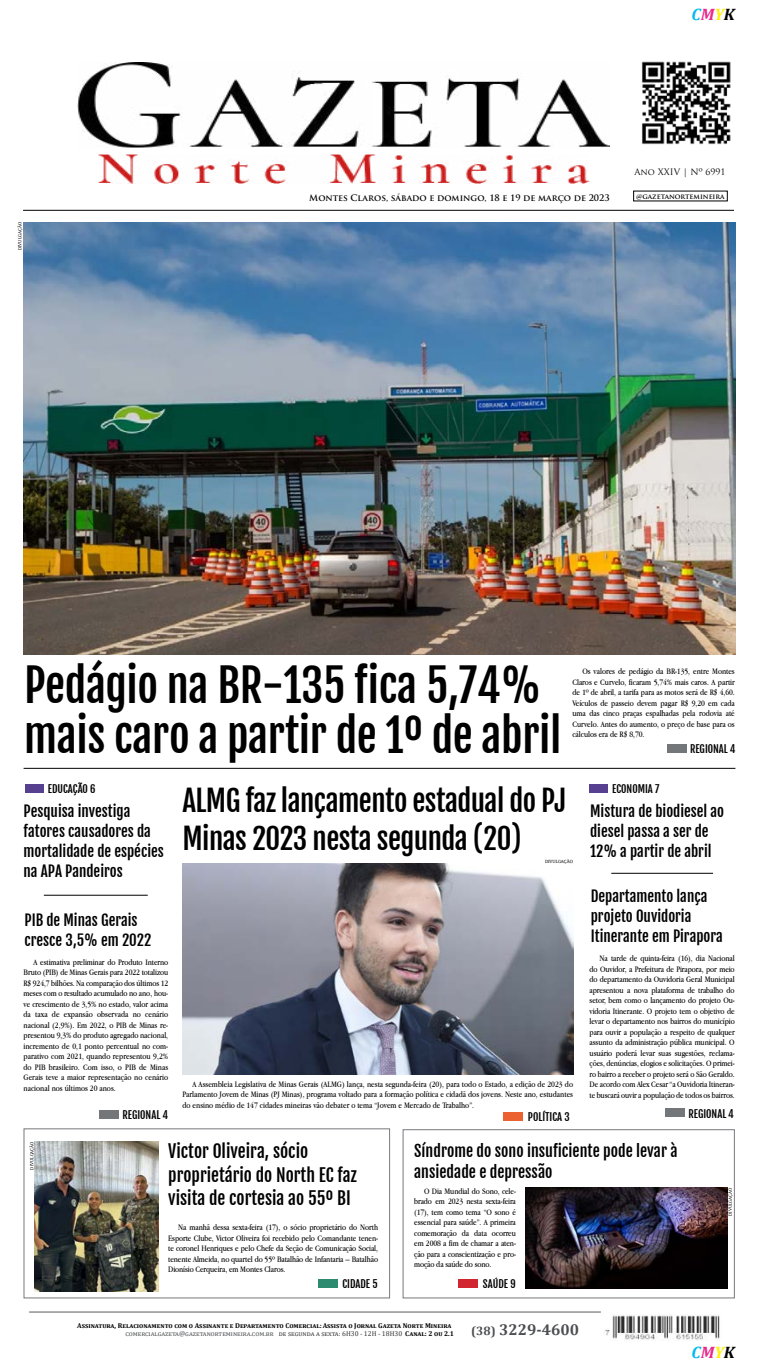
<style>
.page{position:relative;width:759px;height:1365px;background:#fff}
.page>*{position:absolute;margin:0;border:0;box-sizing:border-box;transform-origin:0 0}
.t1{font:44.62px/49.9px "Fjalla One";letter-spacing:-.01em;color:#000}
.t2{font:28.88px/37.6px "Fjalla One";letter-spacing:-.02em;color:#000}
.t3{font:17.5px/23.6px "Fjalla One";color:#000}
.t4{font:italic 700 16.62px "Cambria";color:#00b9f3}
.t5{font:15.75px/21.2px "Fjalla One";color:#000}
.t6{font:700 15.75px "Cambria";color:#4b4d50}
.t7{font:14.88px/20.1px "Fjalla One";color:#000}
.t8{font:700 12.25px "Cambria";color:#4b4d50}
.t9{font:10.5px "Fjalla One";color:#000}
.t10{font:8.75px/10.5px "Apple Garamond";letter-spacing:-.01em;color:#000;text-align:justify}
.t11{font:700 8.75px "Trajan Pro";color:#000}
.t12{font:8.75px "Trajan Pro";color:#000}
.t13{font:700 7px "Cambria";color:#000}
.t14{font:7px "Cambria";color:#333}
.t15{font:7px "Cambria";letter-spacing:.055em;color:#4b4d50}
.t16{font:700 7px "Trajan Pro";color:#000}
.t17{font:4.38px "Andada";color:#000}
.s1{color:#e82a8c}
.s2{color:#fff00c}
.s3{color:#000}
.s4{font-weight:700;color:#000}
</style>
<div class="page">
<hr style="left:29px;top:1311px;width:572px;height:1px;background:#58595b">
<img style="left:642px;top:61px;width:89px;height:84px">
<img style="left:78px;top:63px;width:532px;height:121px">
<div style="left:25px;top:783px;width:19px;height:9px;background:#57408f"></div>
<div style="left:458px;top:1278px;width:20px;height:9px;background:#d12530"></div>
<hr style="left:23px;top:210px;width:711px;height:1px;background:#000">
<img style="left:605px;top:1315px;width:115px;height:25px">
<div style="left:403px;top:1129px;width:332px;height:169px;border:1px solid #78797d"></div>
<hr style="left:24px;top:768px;width:711px;height:1px;background:#000">
<hr style="left:44px;top:895px;width:104px;height:1px;background:#000">
<hr style="left:611px;top:873px;width:102px;height:1px;background:#000">
<div style="left:99px;top:1110px;width:20px;height:8px;background:#747779"></div>
<div style="left:665px;top:1108px;width:20px;height:9px;background:#747779"></div>
<div style="left:318px;top:1278px;width:19px;height:9px;background:#2c8a6e"></div>
<img style="left:183px;top:863px;width:390px;height:211px">
<div style="left:589px;top:783px;width:19px;height:9px;background:#57408f"></div>
<img style="left:525px;top:1187px;width:202px;height:100px">
<div style="left:24px;top:1128px;width:366px;height:170px;border:1px solid #78797d"></div>
<img style="left:34px;top:1141px;width:125px;height:150px">
<img style="left:23px;top:222px;width:712px;height:432px">
<div style="left:503px;top:1112px;width:20px;height:8px;background:#eb6130"></div>
<div style="left:667px;top:744px;width:19px;height:8px;background:#747779"></div>
<p class="t17" style="left:17px;top:250px;width:30px;rotate:-90deg">DIVULGAÇÃO</p>
<h3 class="t4" style="left:692px;top:2px;width:45px">C<span class="s1">M</span><span class="s2">Y</span><span class="s3">K</span></h3>
<p class="t11" style="left:309px;top:193px;width:302px">Montes Claros, sábado e domingo, 18 e 19 de março de 2023</p>
<p class="t12" style="left:634px;top:166px;width:92px">Ano XXIV | Nº 6991</p>
<p class="t16" style="left:636px;top:192px;width:90px">@gazetanortemineira</p>
<h1 class="t1" style="left:24px;top:660px;width:539px">Pedágio na BR-135 fica 5,74% mais caro a partir de º1 de abril</h1>
<p class="t10" style="left:572px;top:666px;width:164px;text-indent:10px">Os valores de pedágio da BR-135, entre Montes Claros e Curvelo, ficaram 5,74% mais caros A. partir de º1 de abril a, tarifa para as motos será de $R 4,60.<br>Veículos de passeio devem pagar $R 9,20 em cada uma das cinco praças espalhadas pela rodovia até Curvelo. Antes do aumento o, preço de base para os cálculos era de $R 8,70.</p>
<p class="t9" style="left:690px;top:742px;width:47px">REGIONAL 4</p>
<p class="t9" style="left:48px;top:782px;width:49px">EDUCAÇÃO 6</p>
<h3 class="t7" style="left:24px;top:800px;width:142px">Pesquisa investiga fatores causadores da mortalidade de espécies na APA Pandeiros</h3>
<h3 class="t7" style="left:25px;top:910px;width:128px">PIB de Minas Gerais cresce 3,5% em 2022</h3>
<p class="t10" style="left:24px;top:956px;width:146px;text-indent:10px">A estimativa preliminar do Produto Interno Bruto (PIB) de Minas Gerais para 2022 totalizou $R 924,7 bilhões. Na comparação dos últimos 12</p>
<p class="t10" style="left:24px;top:998px;width:146px">ve crescimento de 3,5% no estado, valor acima</p>
<p class="t10" style="left:24px;top:987px;width:146px">meses com o resultado acumulado no ano, hou-</p>
<p class="t10" style="left:145px;top:1008px;width:24px">cenário</p>
<p class="t10" style="left:24px;top:1008px;width:9px">da</p>
<p class="t10" style="left:24px;top:1029px;width:146px">presentou 9,3% do produto agregado nacional,</p>
<p class="t10" style="left:52px;top:1008px;width:9px">de</p>
<p class="t10" style="left:97px;top:1008px;width:33px">observada</p>
<p class="t10" style="left:64px;top:1008px;width:31px">expansão</p>
<p class="t10" style="left:35px;top:1008px;width:14px">taxa</p>
<p class="t10" style="left:133px;top:1008px;width:10px">no</p>
<p class="t10" style="left:24px;top:1019px;width:146px">nacional (2,9% .) Em 2022, o PIB de Minas re-</p>
<p class="t10" style="left:24px;top:1050px;width:146px">parativo com 2021, quando representou 9,2%</p>
<p class="t10" style="left:24px;top:1040px;width:146px">incremento de 0,1 ponto percentual no com-</p>
<p class="t10" style="left:24px;top:1061px;width:146px">do PIB brasileiro. Com isso o, PIB de Minas<br>Gerais teve a maior representação no cenário</p>
<p class="t10" style="left:24px;top:1082px;width:94px">nacional nos últimos 20 anos.</p>
<p class="t9" style="left:122px;top:1108px;width:47px">REGIONAL 4</p>
<h2 class="t2" style="left:183px;top:781px;width:385px">ALMG faz lançamento estadual do PJ<br>Minas 2023 nesta segunda )20(</h2>
<p class="t17" style="left:545px;top:859px;width:30px">DIVULGAÇÃO</p>
<p class="t10" style="left:192px;top:1078px;width:382px">A Assembleia Legislativa de Minas Gerais (ALMG) lança, nesta segunda-feira (20 ,) para todo o Estado a, edição de 2023 do</p>
<p class="t10" style="left:183px;top:1088px;width:392px">Parlamento Jovem de Minas (PJ Minas ,) programa voltado para a formação política e cidadã dos jovens. Neste ano, estudantes do ensino médio de 147 cidades mineiras vão debater o tema “Jovem e Mercado de Trabalho .“</p>
<p class="t9" style="left:528px;top:1110px;width:43px">POLÍTICA 3</p>
<p class="t9" style="left:612px;top:782px;width:49px">ECONOMIA 7</p>
<h3 class="t7" style="left:590px;top:800px;width:136px">Mistura de biodiesel ao diesel passa a ser de<br>12% a partir de abril</h3>
<h3 class="t7" style="left:591px;top:885px;width:134px">Departamento lança projeto Ouvidoria<br>Itinerante em Pirapora</h3>
<p class="t10" style="left:590px;top:952px;width:147px;text-indent:10px">Na tarde de quinta-feira (16 ,) dia Nacional do Ouvidor a, Prefeitura de Pirapora, por meio do departamento da Ouvidoria Geral Municipal apresentou a nova plataforma de trabalho do</p>
<p class="t10" style="left:590px;top:1005px;width:147px">vidoria Itinerante O. projeto tem o objetivo de</p>
<p class="t10" style="left:590px;top:994px;width:147px">setor, bem como o lançamento do projeto Ou-</p>
<p class="t10" style="left:590px;top:1015px;width:147px">levar o departamento nos bairros do município para ouvir a população a respeito de qualquer assunto da administração pública municipal O.</p>
<p class="t10" style="left:590px;top:1068px;width:147px">ro bairro a receber o projeto será o São Geraldo.</p>
<p class="t10" style="left:590px;top:1047px;width:147px">usuário poderá levar suas sugestões, reclama-</p>
<p class="t10" style="left:590px;top:1089px;width:147px">te buscará ouvir a população de todos os bairros.</p>
<p class="t10" style="left:590px;top:1057px;width:147px">ções, denúncias, elogios e solicitações O. primei-</p>
<p class="t10" style="left:590px;top:1078px;width:147px">De acordo com Alex Cesar a“ Ouvidoria Itineran-</p>
<p class="t9" style="left:688px;top:1106px;width:47px">REGIONAL 4</p>
<p class="t17" style="left:29px;top:1169px;width:30px;rotate:-90deg">DIVULGAÇÃO</p>
<h3 class="t3" style="left:168px;top:1139px;width:190px">Victor Oliveira, sócio proprietário do North EC faz visita de cortesia ao 55º BI</h3>
<p class="t10" style="left:178px;top:1221px;width:201px">Na manhã dessa sexta-feira (17 o,) sócio proprietário do North</p>
<p class="t10" style="left:168px;top:1242px;width:211px">te coronel Henriques e pelo Chefe da Seção de Comunicação Social,</p>
<p class="t10" style="left:168px;top:1232px;width:211px">Esporte Clube, Victor Oliveira foi recebido pelo Comandante tenen-</p>
<p class="t10" style="left:168px;top:1253px;width:211px">tenente Almeida, no quartel do 55º Batalhão de Infantaria – Batalhão<br>Dionísio Cerqueira, em Montes Claros.</p>
<h3 class="t5" style="left:414px;top:1139px;width:265px">Síndrome do sono insuficiente pode levar à ansiedade e depressão</h3>
<p class="t10" style="left:424px;top:1185px;width:93px">O Dia Mundial do Sono, cele-</p>
<p class="t10" style="left:414px;top:1206px;width:103px;text-align:right">(17 ,) tem como tema “O sono é essencial para saúde A.” primeira ocorreu</p>
<p class="t10" style="left:414px;top:1195px;width:103px">brado em 2023 nesta sexta-feira</p>
<p class="t10" style="left:462px;top:1227px;width:9px">da</p>
<p class="t10" style="left:474px;top:1227px;width:14px">data</p>
<p class="t10" style="left:414px;top:1227px;width:44px">comemoração</p>
<p class="t10" style="left:414px;top:1258px;width:79px">moção da saúde do sono.</p>
<p class="t10" style="left:414px;top:1237px;width:103px">em 2008 a fim de chamar a aten-</p>
<p class="t10" style="left:414px;top:1248px;width:103px">ção para a conscientização e pro-</p>
<p class="t9" style="left:342px;top:1277px;width:37px">CIDADE 5</p>
<p class="t9" style="left:483px;top:1277px;width:34px">SAÚDE 9</p>
<p class="t13" style="left:77px;top:1320px;width:376px">Assinatura, Relacionamento com o Assinante e Departamento Comercial:Assista o Jornal Gazeta Norte Mineira</p>
<h3 class="t6" style="left:499px;top:1317px;width:81px">3229-4600</h3>
<h3 class="t8" style="left:471px;top:1321px;width:26px">(38)</h3>
<p class="t15" style="left:125px;top:1329px;width:149px">comercialgazeta@gazetanortemineira.com.br</p>
<p class="t14" style="left:279px;top:1329px;width:177px">de segunda a sexta H6: 30 - 12H - 18H30 <span class="s4">Canal 2: ou 2.1</span></p>
<p class="t17" style="left:728px;top:1215px;width:30px;rotate:-90deg">DIVULGAÇÃO</p>
<h3 class="t4" style="left:692px;top:1340px;width:45px">C<span class="s1">M</span><span class="s2">Y</span><span class="s3">K</span></h3>
</div>
